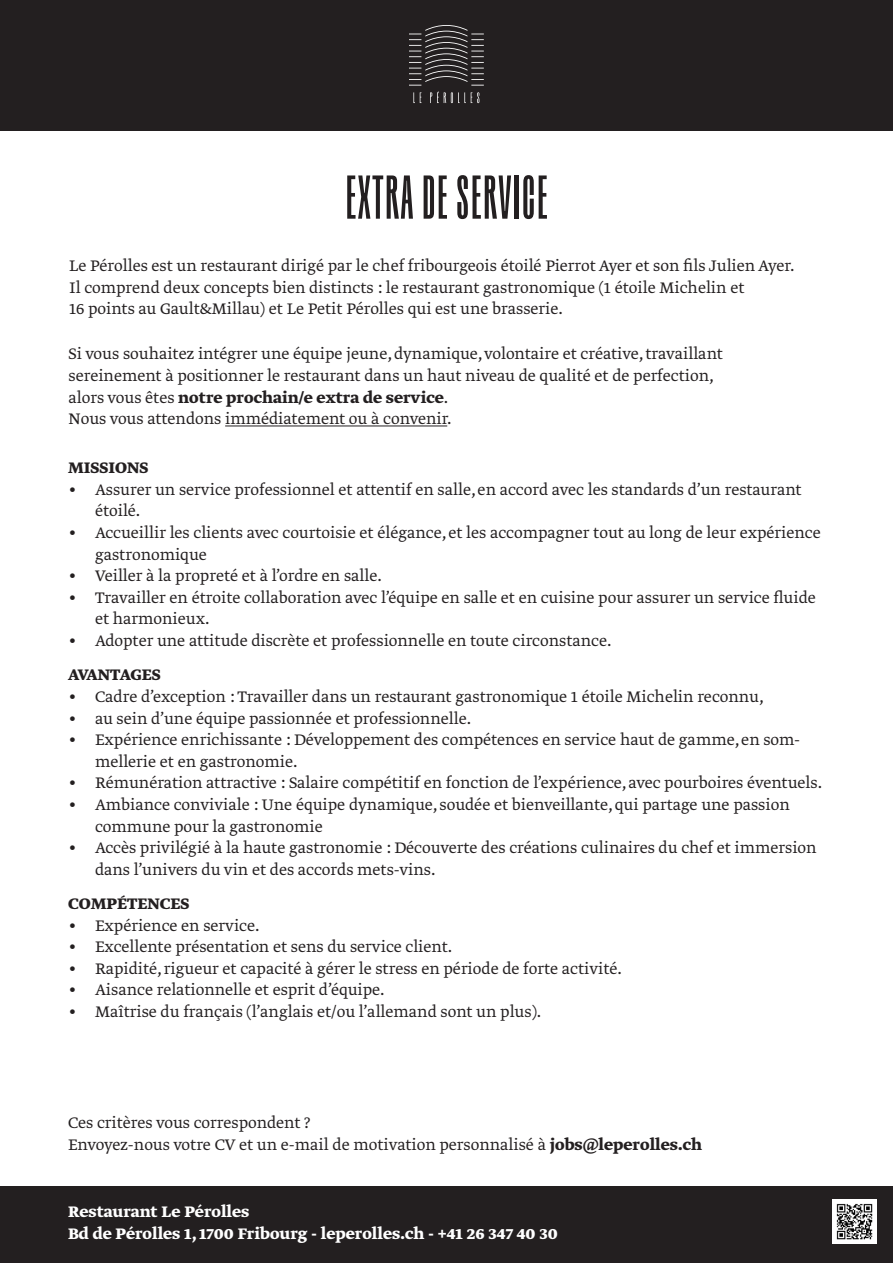
<style>
.page{position:relative;width:893px;height:1263px;background:#fff}
.page>*{position:absolute;margin:0;border:0;box-sizing:border-box;transform-origin:0 0}
.t1{font:500 54px "Rainer v 0.1";letter-spacing:.03em;color:#231f20}
.t2{font:300 18px/21.6px "Greta Text Pro";color:#231f20}
.t3{font:700 18px "Greta Text Pro";color:#fff}
.t4{font:700 18px "Greta Text Pro";color:#231f20}
.s1{font-weight:300}
.s2{font-weight:700}
</style>
<div class="page">
<div style="left:0;top:0;width:893px;height:131px;background:#231f20"></div>
<svg style="left:409px;top:25px;width:75px;height:78px"></svg>
<hr style="left:225px;top:425px;width:222px;height:1px;background:#231f20">
<div style="left:0;top:1186px;width:893px;height:77px;background:#231f20"></div>
<img style="left:832px;top:1199px;width:44px;height:44px">
<p class="t1" style="left:345px;top:171px;width:203px">EXTRA DE SERVICE</p>
<p class="t2" style="left:69px;top:256px;width:727px">Le Pérolles est un restaurant dirigé par le chef fribourgeois étoilé Pierrot Ayer et son fils Julien Ayer.</p>
<p class="t2" style="left:69px;top:277px;width:677px">Il comprend deux concepts bien distincts : le restaurant gastronomique (1 étoile Michelin et</p>
<p class="t2" style="left:69px;top:299px;width:495px">16 points au Gault&amp;Millau) et Le Petit Pérolles qui est une brasserie.</p>
<p class="t2" style="left:69px;top:344px;width:656px">Si vous souhaitez intégrer une équipe jeune, dynamique, volontaire et créative, travaillant</p>
<p class="t2" style="left:69px;top:365px;width:647px">sereinement à positionner le restaurant dans un haut niveau de qualité et de perfection,</p>
<p class="t4" style="left:69px;top:385px;width:381px"><span class="s1">alors vous êtes</span> notre prochain/e extra de service<span class="s1">.</span></p>
<p class="t2" style="left:69px;top:409px;width:385px">Nous vous attendons immédiatement ou à convenir.</p>
<p class="t4" style="left:68px;top:456px;width:82px">MISSIONS</p>
<p class="t2" style="left:95px;top:479px;width:708px;text-indent:-27px">• Assurer un service professionnel et attentif en salle, en accord avec les standards d’un restaurant étoilé.</p>
<p class="t2" style="left:95px;top:522px;width:727px;text-indent:-27px">• Accueillir les clients avec courtoisie et élégance, et les accompagner tout au long de leur expérience gastronomique</p>
<p class="t2" style="left:68px;top:566px;width:315px">• Veiller à la propreté et à l’ordre en salle.</p>
<p class="t2" style="left:95px;top:587px;width:722px;text-indent:-27px">• Travailler en étroite collaboration avec l’équipe en salle et en cuisine pour assurer un service fluide et harmonieux.</p>
<p class="t2" style="left:68px;top:630px;width:545px">• Adopter une attitude discrète et professionnelle en toute circonstance.</p>
<p class="t4" style="left:68px;top:663px;width:94px">AVANTAGES</p>
<p class="t2" style="left:68px;top:686px;width:697px">• Cadre d’exception : Travailler dans un restaurant gastronomique 1 étoile Michelin reconnu,</p>
<p class="t2" style="left:68px;top:708px;width:405px">• au sein d’une équipe passionnée et professionnelle.</p>
<p class="t2" style="left:95px;top:730px;width:706px;text-indent:-27px">• Expérience enrichissante : Développement des compétences en service haut de gamme, en som&shy;mellerie et en gastronomie.</p>
<p class="t2" style="left:68px;top:773px;width:756px">• Rémunération attractive : Salaire compétitif en fonction de l’expérience, avec pourboires éventuels.</p>
<p class="t2" style="left:95px;top:794px;width:696px;text-indent:-27px">• Ambiance conviviale : Une équipe dynamique, soudée et bienveillante, qui partage une passion commune pour la gastronomie</p>
<p class="t2" style="left:95px;top:838px;width:723px;text-indent:-27px">• Accès privilégié à la haute gastronomie : Découverte des créations culinaires du chef et immersion dans l’univers du vin et des accords mets-vins.</p>
<p class="t4" style="left:68px;top:892px;width:123px">COMPÉTENCES</p>
<p class="t2" style="left:68px;top:915px;width:193px">• Expérience en service.</p>
<p class="t2" style="left:68px;top:937px;width:386px">• Excellente présentation et sens du service client.</p>
<p class="t2" style="left:68px;top:958px;width:556px">• Rapidité, rigueur et capacité à gérer le stress en période de forte activité.</p>
<p class="t2" style="left:68px;top:980px;width:318px">• Aisance relationnelle et esprit d’équipe.</p>
<p class="t2" style="left:68px;top:1002px;width:475px">• Maîtrise du français (l’anglais et/ou l’allemand sont un plus).</p>
<p class="t2" style="left:68px;top:1112px;width:244px">Ces critères vous correspondent ?</p>
<p class="t2" style="left:68px;top:1134px;width:636px">Envoyez-nous votre CV et un e-mail de motivation personnalisé à <span class="s2">jobs@leperolles.ch</span></p>
<p class="t3" style="left:68px;top:1200px;width:183px">Restaurant Le Pérolles</p>
<p class="t3" style="left:68px;top:1221px;width:491px">Bd de Pérolles 1, 1700 Fribourg - leperolles.ch - +41 26 347 40 30</p>
</div>
